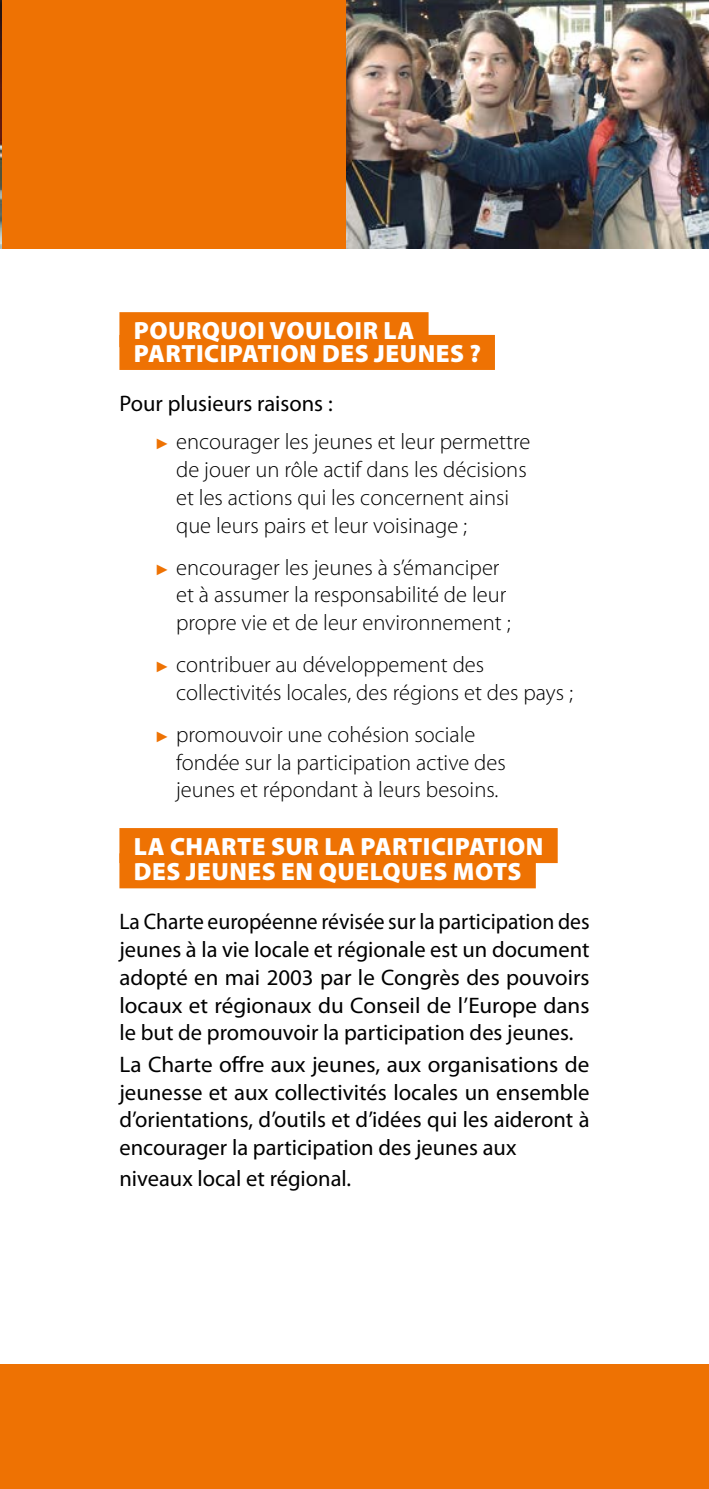
<style>
.page{position:relative;width:709px;height:1489px;background:#fff}
.page>*{position:absolute;margin:0;border:0;box-sizing:border-box;transform-origin:0 0}
.t1{font:900 25px/22.8px "Myriad Pro";letter-spacing:.02em;color:#fff}
.t2{font:300 22.5px/27.8px "Myriad Pro";color:#000}
.t3{font:22.5px/27.8px "Myriad Pro";color:#000;text-align:justify;scale:.96 1}
.t4{font:22.5px/27.8px "Myriad Pro";color:#000;text-align:justify}
.s1{font-weight:400}
.s2{font-family:"Arial";font-weight:400;font-size:15px;color:#ee7203}
</style>
<div class="page">
<img style="left:346px;top:0;width:363px;height:248px">
<img style="left:0;top:0;width:3px;height:248px">
<div style="left:3px;top:0;width:343px;height:248px;background:#ee7203"></div>
<div style="left:119px;top:312px;width:309px;height:35px;background:#ee7203"></div>
<div style="left:119px;top:335px;width:376px;height:35px;background:#ee7203"></div>
<div style="left:119px;top:828px;width:438px;height:35px;background:#ee7203"></div>
<div style="left:119px;top:853px;width:417px;height:35px;background:#ee7203"></div>
<div style="left:0;top:1363px;width:709px;height:125px;background:#ee7203"></div>
<p class="t1" style="left:134px;top:318px;width:348px">POURQUOI VOULOIR LA<br>PARTICIPATION DES JEUNES ?</p>
<p class="t2" style="left:155px;top:384px;width:377px;line-height:38.5px;text-indent:-35px"><span class="s1">Pour plusieurs raisons :<br></span><span class="s2">►</span> encourager les jeunes et leur permettre</p>
<p class="t2" style="left:176px;top:455px;width:352px">de jouer un rôle actif dans les décisions et les actions qui les concernent ainsi que leurs pairs et leur voisinage ;</p>
<p class="t2" style="left:176px;top:553px;width:336px;text-indent:-21px"><span class="s2">►</span> encourager les jeunes à s’émanciper et à assumer la responsabilité de leur propre vie et de leur environnement ;</p>
<p class="t2" style="left:176px;top:650px;width:398px;text-indent:-21px"><span class="s2">►</span> contribuer au développement des collectivités locales, des régions et des pays ;</p>
<p class="t2" style="left:176px;top:720px;width:331px;text-indent:-21px"><span class="s2">►</span> promouvoir une cohésion sociale fondée sur la participation active des jeunes et répondant à leurs besoins.</p>
<p class="t1" style="left:134px;top:833px;width:411px;line-height:25.2px">LA CHARTE SUR LA PARTICIPATION<br>DES JEUNES EN QUELQUES MOTS</p>
<p class="t3" style="left:119px;top:907px;width:491px">La Charte européenne révisée sur la participation des jeunes à la vie locale et régionale est un document adopté en mai 2003 par le Congrès des pouvoirs locaux et régionaux du Conseil de l’Europe dans le but de promouvoir la participation des jeunes.</p>
<p class="t4" style="left:119px;top:1049px;width:471px">La Charte offre aux jeunes, aux organisations de jeunesse et aux collectivités locales un ensemble d’orientations, d’outils et d’idées qui les aideront à encourager la participation des jeunes aux</p>
<p class="t4" style="left:119px;top:1164px;width:233px">niveaux local et régional.</p>
</div>
